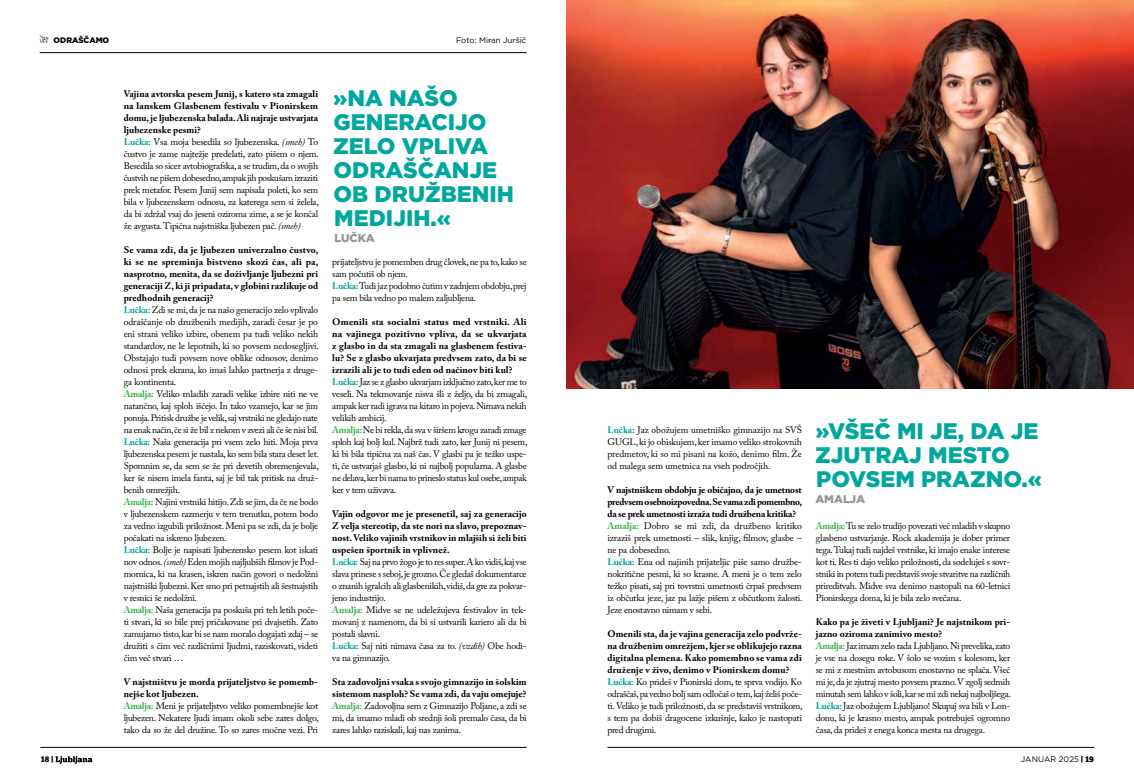
<style>
.page{position:relative;width:1134px;height:780px;background:#fff}
.page>*{position:absolute;margin:0;border:0;box-sizing:border-box;transform-origin:0 0}
.t1{font:900 22.5px/24px "Gotham";color:#00a79e}
.t2{font:900 11.2px "Gotham";color:#939598}
.t3{font:9.5px/12px "Adobe Caslon Pro";letter-spacing:-.025em;color:#000}
.t4{font:8px "Gotham";color:#000}
.t5{font:900 8px "Gotham";color:#000}
.t6{font:8px "Chunk Five Ex";color:#000}
.s1{font-weight:700}
.s2{font-weight:700;color:#00a79e}
.s3{font-style:italic}
.s4{font-weight:700;color:#39b54a}
.s5{font-family:"Chunk Five Ex"}
</style>
<div class="page">
<hr style="left:40px;top:52px;width:487px;height:1px;background:#000">
<hr style="left:40px;top:747px;width:487px;height:1px;background:#000">
<hr style="left:607px;top:747px;width:487px;height:1px;background:#000">
<svg style="left:56px;top:756px;width:36px;height:7px"></svg>
<svg style="left:40px;top:35px;width:9px;height:8px"></svg>
<img style="left:567px;top:0;width:567px;height:388px">
<p class="t5" style="left:54px;top:35px;width:57px">ODRAŠČAMO</p>
<p class="t4" style="left:456px;top:35px;width:72px">Foto: Miran Juršič</p>
<p class="t3" style="left:124px;top:87px;width:197px"><span class="s1">Vajina avtorska pesem Junij, s katero sta zmagali na lanskem Glasbenem festivalu v Pionirskem domu, je ljubezenska balada. Ali najraje ustvarjata ljubezenske pesmi?<br></span><span class="s2">Lučka:</span> Vsa moja besedila so ljubezenska. <span class="s3">(smeh)</span> To čustvo je zame najtežje predelati, zato pišem o njem.<br>Besedila so sicer avtobiografska, a se trudim, da o svojih čustvih ne pišem dobesedno, ampak jih poskušam izraziti prek metafor. Pesem Junij sem napisala poleti, ko sem bila v ljubezenskem odnosu, za katerega sem si želela, da bi zdržal vsaj do jeseni oziroma zime, a se je končal že avgusta. Tipična najstniška ljubezen pač. <span class="s3">(smeh)</span></p>
<p class="t3" style="left:124px;top:243px;width:197px"><span class="s1">Se vama zdi, da je ljubezen univerzalno čustvo, ki se ne spreminja bistveno skozi čas, ali pa, nasprotno, menita, da se doživljanje ljubezni pri generaciji Z, ki ji pripadata, v globini razlikuje od predhodnih generacij?<br></span><span class="s2">Lučka:</span> Zdi se mi, da je na našo generacijo zelo vplivalo odraščanje ob družbenih medijih, zaradi česar je po eni strani veliko izbire, obenem pa tudi veliko nekih standardov, ne le lepotnih, ki so povsem nedosegljivi.<br>Obstajajo tudi povsem nove oblike odnosov, denimo odnosi prek ekrana, ko imaš lahko partnerja z druge&shy;ga kontinenta.<br><span class="s4">Amalja:</span> Veliko mladih zaradi velike izbire niti ne ve natančno, kaj sploh iščejo. In tako vzamejo, kar se jim ponuja. Pritisk družbe je velik, saj vrstniki ne gledajo nate na enak način, če si že bil z nekom v zvezi ali če še nisi bil.<br><span class="s2">Lučka:</span> Naša generacija pri vsem zelo hiti. Moja prva ljubezenska pesem je nastala, ko sem bila stara deset let.<br>Spomnim se, da sem se že pri devetih obremenjevala, ker še nisem imela fanta, saj je bil tak pritisk na druž&shy;benih omrežjih.<br><span class="s4">Amalja:</span> Najini vrstniki hitijo. Zdi se jim, da če ne bodo v ljubezenskem razmerju v tem trenutku, potem bodo za vedno izgubili priložnost. Meni pa se zdi, da je bolje počakati na iskreno ljubezen.<br><span class="s2">Lučka:</span> Bolje je napisati ljubezensko pesem kot iskati nov odnos. <span class="s3">(smeh)</span> Eden mojih najljubših filmov je Pod&shy;mornica, ki na krasen, iskren način govori o nedolžni najstniški ljubezni. Ker smo pri petnajstih ali šestnajstih v resnici še nedolžni.<br><span class="s4">Amalja:</span> Naša generacija pa poskuša pri teh letih poče&shy;ti stvari, ki so bile prej pričakovane pri dvajsetih. Zato zamujamo tisto, kar bi se nam moralo dogajati zdaj – se družiti s čim več različnimi ljudmi, raziskovati, videti čim več stvari …</p>
<p class="t3" style="left:124px;top:675px;width:197px"><span class="s1">V najstništvu je morda prijateljstvo še pomemb&shy;nejše kot ljubezen.<br></span><span class="s4">Amalja:</span> Meni je prijateljstvo veliko pomembnejše kot ljubezen. Nekatere ljudi imam okoli sebe zares dolgo, tako da so že del družine. To so zares močne vezi. Pri</p>
<h1 class="t1" style="left:333px;top:85px;width:182px">»NA NAŠO<br>GENERACIJO<br>ZELO VPLIVA<br>ODRAŠČANJE<br>OB DRUŽBENIH<br>MEDIJIH.«</h1>
<p class="t2" style="left:334px;top:230px;width:42px">LUČKA</p>
<p class="t3" style="left:332px;top:255px;width:196px">prijateljstvu je pomemben drug človek, ne pa to, kako se sam počutiš ob njem.<br><span class="s2">Lučka:</span> Tudi jaz podobno čutim v zadnjem obdobju, prej pa sem bila vedno po malem zaljubljena.</p>
<p class="t3" style="left:332px;top:315px;width:197px"><span class="s1">Omenili sta socialni status med vrstniki. Ali na vajinega pozitivno vpliva, da se ukvarjata z glasbo in da sta zmagali na glasbenem festiva&shy;lu? Se z glasbo ukvarjata predvsem zato, da bi se izrazili ali je to tudi eden od načinov biti kul?<br></span><span class="s2">Lučka:</span> Jaz se z glasbo ukvarjam izključno zato, ker me to veseli. Na tekmovanje nisva šli z željo, da bi zmagali, ampak ker radi igrava na kitaro in pojeva. Nimava nekih velikih ambicij.<br><span class="s4">Amalja:</span> Ne bi rekla, da sva v širšem krogu zaradi zmage sploh kaj bolj kul. Najbrž tudi zato, ker Junij ni pesem, ki bi bila tipična za naš čas. V glasbi pa je težko uspe&shy;ti, če ustvarjaš glasbo, ki ni najbolj popularna. A glasbe ne delava, ker bi nama to prineslo status kul osebe, ampak ker v tem uživava.</p>
<p class="t3" style="left:332px;top:507px;width:196px"><span class="s1">Vajin odgovor me je presenetil, saj za generacijo Z velja stereotip, da ste nori na slavo, prepoznav&shy;nost. Veliko vajinih vrstnikov in mlajših si želi biti uspešen športnik in vplivnež.<br></span><span class="s2">Lučka:</span> Saj na prvo žogo je to res super. A ko vidiš, kaj vse slava prinese s seboj, je grozno. Če gledaš dokumentarce o znanih igralcih ali glasbenikih, vidiš, da gre za pokvar&shy;jeno industrijo.<br><span class="s4">Amalja:</span> Midve se ne udeležujeva festivalov in tek&shy;movanj z namenom, da bi si ustvarili kariero ali da bi postali slavni.<br><span class="s2">Lučka:</span> Saj niti nimava časa za to. <span class="s3">(vzdih)</span> Obe hodi&shy;va na gimnazijo.</p>
<p class="t3" style="left:332px;top:675px;width:196px;text-align:justify"><span class="s1">Sta zadovoljni vsaka s svojo gimnazijo in šolskim sistemom nasploh? Se vama zdi, da vaju omejuje?<br></span><span class="s4">Amalja:</span> Zadovoljna sem z Gimnazijo Poljane, a zdi se mi, da imamo mladi ob srednji šoli premalo časa, da bi zares lahko raziskali, kaj nas zanima.</p>
<p class="t3" style="left:607px;top:423px;width:196px;text-align:justify"><span class="s2">Lučka:</span> Jaz obožujem umetniško gimnazijo na SVŠ GUGL, ki jo obiskujem, ker imamo veliko strokovnih predmetov, ki so mi pisani na kožo, denimo film. Že od malega sem umetnica na vseh področjih.</p>
<p class="t3" style="left:607px;top:483px;width:197px"><span class="s1">V najstniškem obdobju je običajno, da je umetnost predvsem osebnoizpovedna. Se vama zdi pomembno, da se prek umetnosti izraža tudi družbena kritika?<br></span><span class="s4">Amalja:</span> Dobro se mi zdi, da družbeno kritiko izraziš prek umetnosti – slik, knjig, filmov, glasbe – ne pa dobesedno.<br><span class="s2">Lučka:</span> Ena od najinih prijateljic piše samo družbe&shy;nokritične pesmi, ki so krasne. A meni je o tem zelo težko pisati, saj pri tovrstni umetnosti črpaš predvsem iz občutka jeze, jaz pa lažje pišem z občutkom žalosti.<br>Jeze enostavno nimam v sebi.</p>
<p class="t3" style="left:607px;top:627px;width:197px"><span class="s1">Omenili sta, da je vajina generacija zelo podvrže&shy;na družbenim omrežjem, kjer se oblikujejo razna digitalna plemena. Kako pomembno se vama zdi druženje v živo, denimo v Pionirskem domu?<br></span><span class="s2">Lučka:</span> Ko prideš v Pionirski dom, te sprva vodijo. Ko odraščaš, pa vedno bolj sam odločaš o tem, kaj želiš poče&shy;ti. Veliko je tudi priložnosti, da se predstaviš vrstnikom, s tem pa dobiš dragocene izkušnje, kako je nastopati pred drugimi.</p>
<h1 class="t1" style="left:815px;top:418px;width:228px">»VŠEČ MI JE, DA JE<br>ZJUTRAJ MESTO<br>POVSEM PRAZNO.«</h1>
<p class="t2" style="left:815px;top:491px;width:51px">AMALJA</p>
<p class="t3" style="left:816px;top:519px;width:196px;text-align:justify"><span class="s4">Amalja:</span> Tu se zelo trudijo povezati več mladih v skupno glasbeno ustvarjanje. Rock akademija je dober primer tega. Tukaj tudi najdeš vrstnike, ki imajo enake interese kot ti. Res ti dajo veliko priložnosti, da sodeluješ s sovr&shy;stniki in potem tudi predstaviš svoje stvaritve na različnih prireditvah. Midve sva denimo nastopali na 60-letnici Pionirskega doma, ki je bila zelo svečana.</p>
<p class="t3" style="left:816px;top:615px;width:197px"><span class="s1">Kako pa je živeti v Ljubljani? Je najstnikom pri&shy;jazno oziroma zanimivo mesto?<br></span><span class="s4">Amalja:</span> Jaz imam zelo rada Ljubljano. Ni prevelika, zato je vse na dosegu roke. V šolo se vozim s kolesom, ker se mi z mestnim avtobusom enostavno ne splača. Všeč mi je, da je zjutraj mesto povsem prazno. V zgolj sedmih minutah sem lahko v šoli, kar se mi zdi nekaj najboljšega.<br><span class="s2">Lučka:</span> Jaz obožujem Ljubljano! Skupaj sva bili v Lon&shy;donu, ki je krasno mesto, ampak potrebuješ ogromno časa, da prideš z enega konca mesta na drugega.</p>
<p class="t6" style="left:41px;top:753px;width:14px">18 |</p>
<p class="t4" style="left:1021px;top:753px;width:74px">JANUAR 2025 <span class="s5">| 19</span></p>
</div>
